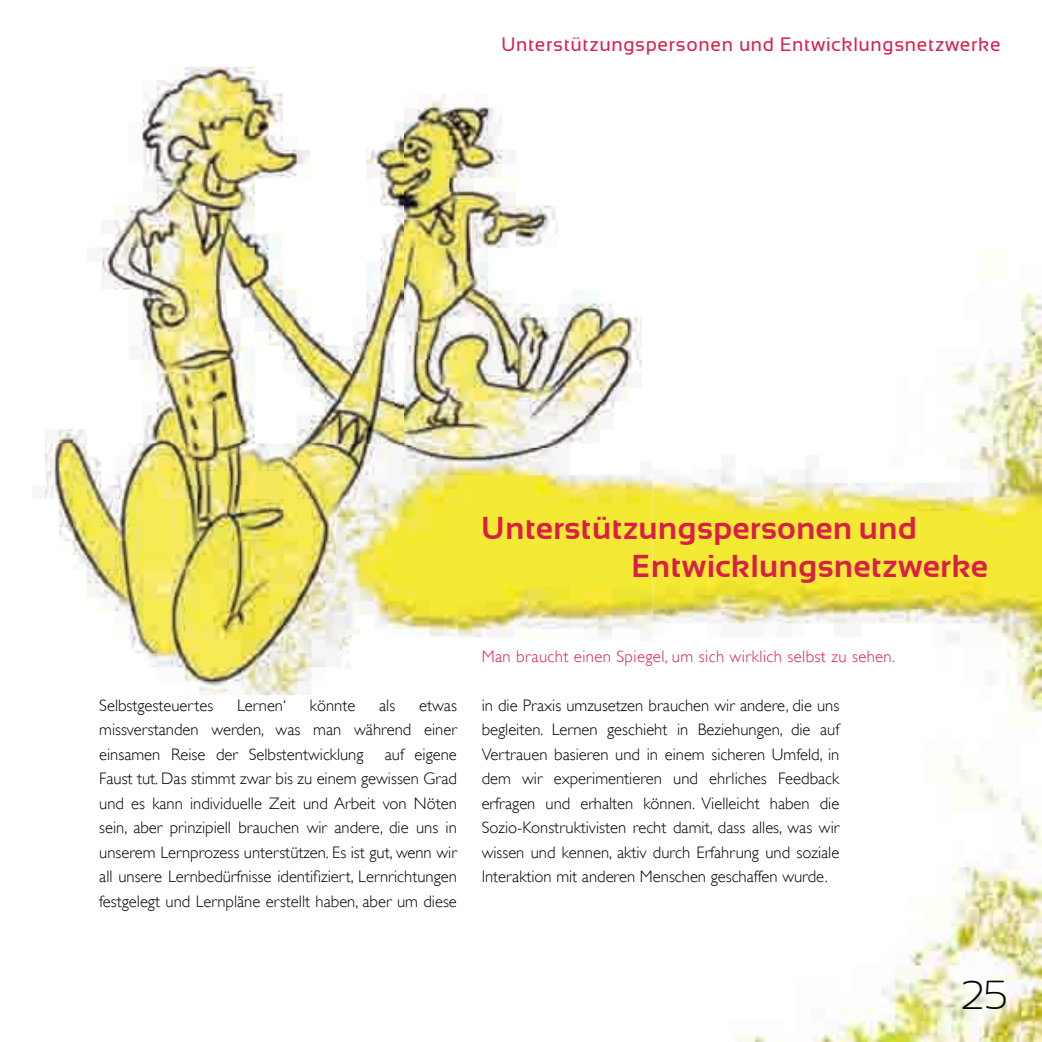
<style>
.page{position:relative;width:1042px;height:1042px;background:#fff}
.page>*{position:absolute;margin:0;border:0;box-sizing:border-box;transform-origin:0 0}
.t1{font:300 40.25px "Sansation";color:#000}
.t2{font:700 31.5px/37.6px "Sansation";letter-spacing:.02em;color:#da1e48}
.t3{font:19.25px "Sansation";letter-spacing:.035em;color:#da1e48}
.t4{font:300 16.62px/24.5px "Gill Sans";color:#000;text-align:justify}
.t5{font:300 16.62px "Gill Sans";letter-spacing:.025em;color:#da1e48}
</style>
<div class="page">
<img style="left:264px;top:290px;width:778px;height:752px">
<img style="left:45px;top:67px;width:359px;height:377px">
<img style="left:404px;top:94px;width:248px;height:349px">
<img style="left:44px;top:444px;width:298px;height:251px">
<img style="left:342px;top:641px;width:310px;height:54px">
<img style="left:652px;top:450px;width:390px;height:200px">
<img style="left:334px;top:443px;width:318px;height:198px">
<p class="t3" style="left:501px;top:33px;width:501px">Unterstützungspersonen und Entwicklungsnetzwerke</p>
<h2 class="t2" style="left:631px;top:509px;width:358px;text-indent:-150px">Unterstützungspersonen und<br>Entwicklungsnetzwerke</h2>
<p class="t4" style="left:99px;top:693px;width:116px">Selbstgesteuertes</p>
<p class="t4" style="left:237px;top:693px;width:50px">Lernen‘</p>
<p class="t4" style="left:310px;top:693px;width:47px">könnte</p>
<p class="t4" style="left:379px;top:693px;width:18px">als</p>
<p class="t4" style="left:99px;top:693px;width:359px;text-indent:320px">etwas missverstanden werden, was man während einer einsamen Reise der Selbstentwicklung</p>
<p class="t4" style="left:99px;top:742px;width:359px;text-indent:285px">auf eigene Faust tut. Das stimmt zwar bis zu einem gewissen Grad und es kann individuelle Zeit und Arbeit von Nöten sein, aber prinzipiell brauchen wir andere, die uns in unserem Lernprozess unterstützen. Es ist gut, wenn wir all unsere Lernbedürfnisse identifiziert, Lernrichtungen festgelegt und Lernpläne erstellt haben, aber um diese</p>
<p class="t5" style="left:482px;top:646px;width:415px">Man braucht einen Spiegel, um sich wirklich selbst zu sehen.</p>
<p class="t4" style="left:482px;top:693px;width:359px">in die Praxis umzusetzen brauchen wir andere, die uns begleiten. Lernen geschieht in Beziehungen, die auf Vertrauen basieren und in einem sicheren Umfeld, in dem wir experimentieren und ehrliches Feedback erfragen und erhalten können. Vielleicht haben die Sozio-Konstruktivisten recht damit, dass alles, was wir wissen und kennen, aktiv durch Erfahrung und soziale Interaktion mit anderen Menschen geschaffen wurde.</p>
<h1 class="t1" style="left:961px;top:973px;width:48px">25</h1>
</div>
